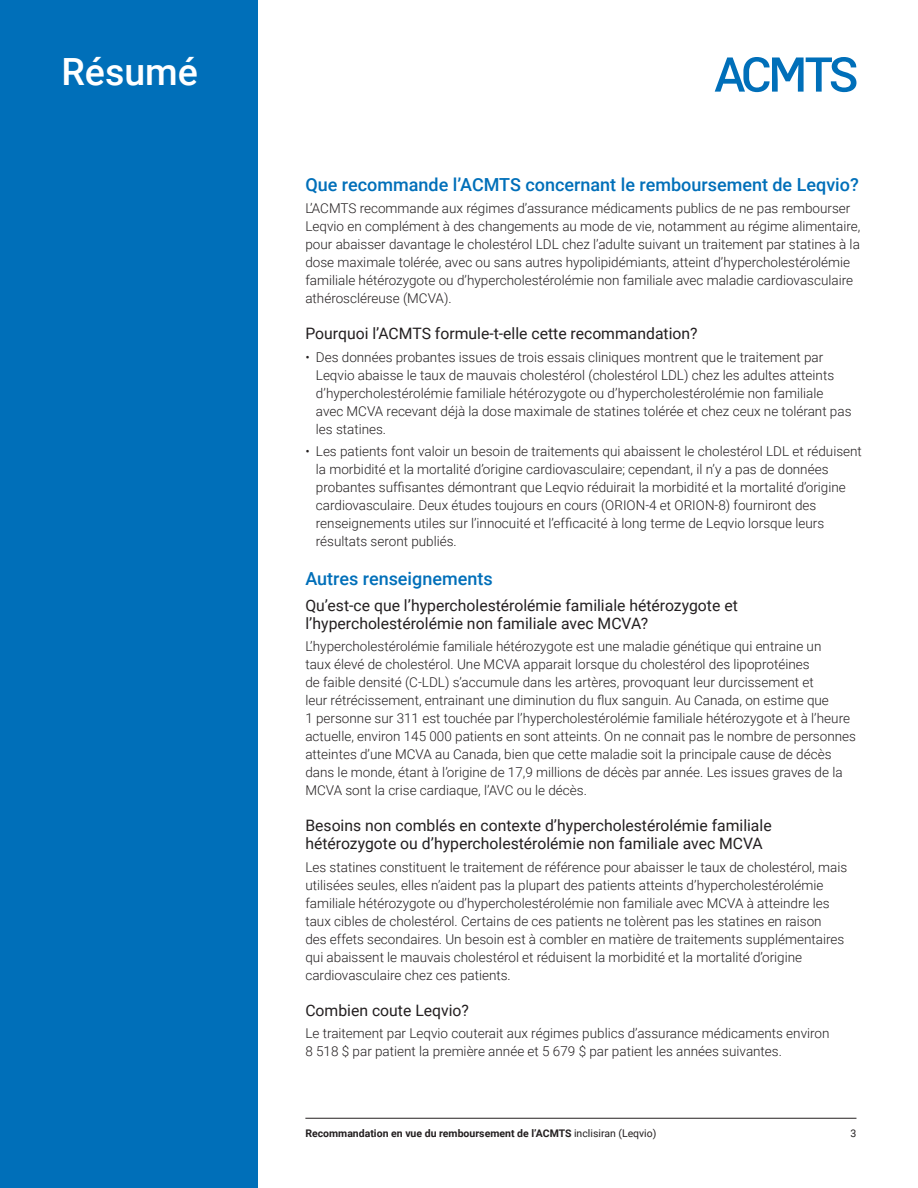
<style>
.page{position:relative;width:918px;height:1188px;background:#fff}
.page>*{position:absolute;margin:0;border:0;box-sizing:border-box;transform-origin:0 0}
.t1{font:500 37.5px "Roboto";color:#fff}
.t2{font:500 18px "Roboto";color:#006fb9}
.t3{font:15.75px/18px "Roboto";color:#231f20}
.t4{font:300 13.5px/18px "Roboto";color:#231f20}
.t5{font:700 10.5px "Roboto";color:#231f20}
.t6{font:10.5px "Roboto";color:#231f20}
.s1{font-weight:400}
</style>
<div class="page">
<svg style="left:715px;top:57px;width:141px;height:35px"></svg>
<div style="left:0;top:0;width:257px;height:1188px;background:#006fb9"></div>
<hr style="left:305px;top:1118px;width:551px;height:1px;background:#231f20">
<h1 class="t1" style="left:62px;top:46px;width:138px">Résumé</h1>
<h2 class="t2" style="left:305px;top:171px;width:555px">Que recommande l’ACMTS concernant le remboursement de Leqvio?</h2>
<p class="t4" style="left:305px;top:199px;width:557px">L’ACMTS recommande aux régimes d’assurance médicaments publics de ne pas rembourser Leqvio en complément à des changements au mode de vie, notamment au régime alimentaire, pour abaisser davantage le cholestérol LDL chez l’adulte suivant un traitement par statines à la dose maximale tolérée, avec ou sans autres hypolipidémiants, atteint d’hypercholestérolémie familiale hétérozygote ou d’hypercholestérolémie non familiale avec maladie cardiovasculaire athéroscléreuse (MCVA).</p>
<p class="t3" style="left:305px;top:324px;width:394px">Pourquoi l’ACMTS formule-t-elle cette recommandation?</p>
<p class="t4" style="left:316px;top:347px;width:537px;text-indent:-10px">• Des données probantes issues de trois essais cliniques montrent que le traitement par Leqvio abaisse le taux de mauvais cholestérol (cholestérol LDL) chez les adultes atteints d’hypercholestérolémie familiale hétérozygote ou d’hypercholestérolémie non familiale avec MCVA recevant déjà la dose maximale de statines tolérée et chez ceux ne tolérant pas les statines.</p>
<p class="t4" style="left:316px;top:442px;width:548px;text-indent:-10px">• Les patients font valoir un besoin de traitements qui abaissent le cholestérol LDL et réduisent la morbidité et la mortalité d’origine cardiovasculaire; cependant, il n’y a pas de données probantes suffisantes démontrant que Leqvio réduirait la morbidité et la mortalité d’origine cardiovasculaire. Deux études toujours en cours (ORION-4 et ORION-8) fourniront des renseignements utiles sur l’innocuité et l’efficacité à long terme de Leqvio lorsque leurs résultats seront publiés.</p>
<h2 class="t2" style="left:305px;top:566px;width:189px">Autres renseignements</h2>
<p class="t3" style="left:305px;top:595px;width:434px">Qu’est-ce que l’hypercholestérolémie familiale hétérozygote et l’hypercholestérolémie non familiale avec MCVA?</p>
<p class="t4" style="left:305px;top:637px;width:552px">L’hypercholestérolémie familiale hétérozygote est une maladie génétique qui entraine un<br>taux élevé de cholestérol. Une MCVA apparait lorsque du cholestérol des lipoprotéines<br>de faible densité (C-LDL) s’accumule dans les artères, provoquant leur durcissement et<br>leur rétrécissement, entrainant une diminution du flux sanguin. Au Canada, on estime que<br>1 personne sur 311 est touchée par l’hypercholestérolémie familiale hétérozygote et à l’heure actuelle, environ 145 000 patients en sont atteints. On ne connait pas le nombre de personnes atteintes d’une MCVA au Canada, bien que cette maladie soit la principale cause de décès dans le monde, étant à l’origine de 17,9 millions de décès par année. Les issues graves de la MCVA sont la crise cardiaque, l’AVC ou le décès.</p>
<p class="t3" style="left:305px;top:816px;width:468px">Besoins non comblés en contexte d’hypercholestérolémie familiale hétérozygote ou d’hypercholestérolémie non familiale avec MCVA</p>
<p class="t4" style="left:305px;top:857px;width:543px">Les statines constituent le traitement de référence pour abaisser le taux de cholestérol, mais utilisées seules, elles n’aident pas la plupart des patients atteints d’hypercholestérolémie familiale hétérozygote ou d’hypercholestérolémie non familiale avec MCVA à atteindre les taux cibles de cholestérol. Certains de ces patients ne tolèrent pas les statines en raison<br>des effets secondaires. Un besoin est à combler en matière de traitements supplémentaires qui abaissent le mauvais cholestérol et réduisent la morbidité et la mortalité d’origine cardiovasculaire chez ces patients.</p>
<p class="t3" style="left:305px;top:1000px;width:165px">Combien coute Leqvio?</p>
<p class="t4" style="left:305px;top:1024px;width:526px">Le traitement par Leqvio couterait aux régimes publics d’assurance médicaments environ<br>8 518 $ par patient la première année et 5 679 $ par patient les années suivantes.</p>
<p class="t5" style="left:305px;top:1126px;width:353px">Recommandation en vue du remboursement de l’ACMTS <span class="s1">inclisiran (Leqvio)</span></p>
<p class="t6" style="left:851px;top:1126px;width:7px">3</p>
</div>
